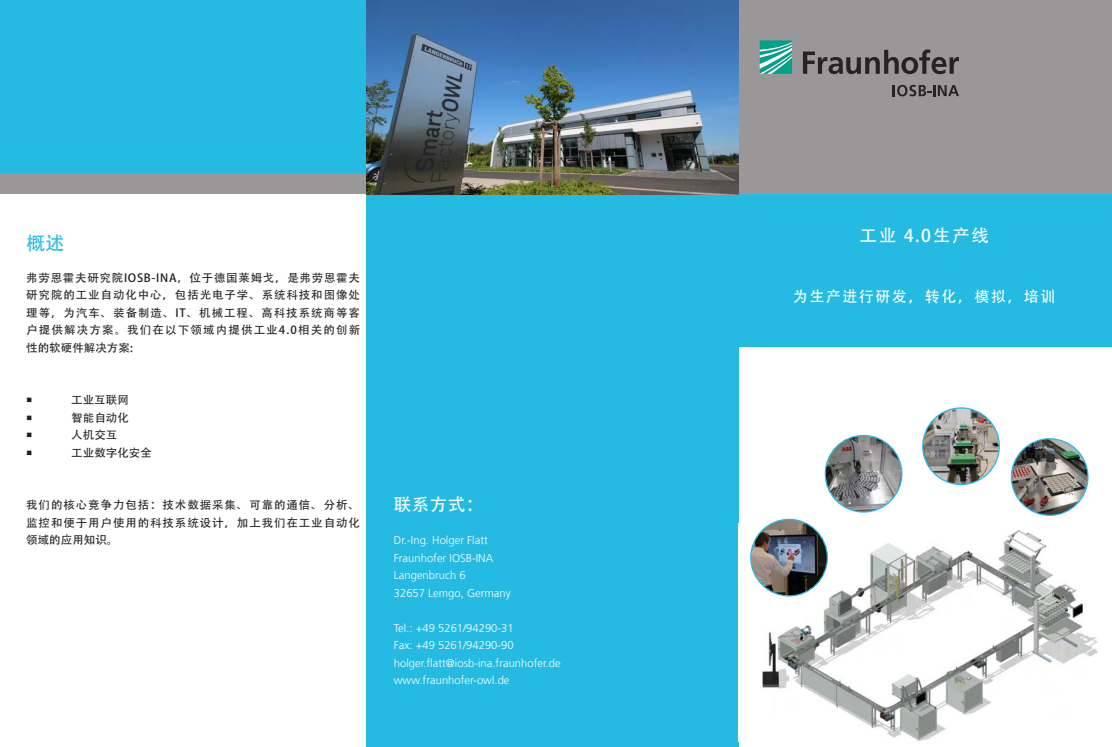
<style>
.page{position:relative;width:1112px;height:747px;background:#fff}
.page>*{position:absolute;margin:0;border:0;box-sizing:border-box;transform-origin:0 0}
.t1{font:18.75px "Adobe Heiti Std";color:#25bae2}
.t2{font:17.5px "Adobe Heiti Std";letter-spacing:.1em;color:#fff}
.t3{font:15px "Adobe Heiti Std";letter-spacing:.1em;color:#fff}
.t4{font:11.25px/17.5px "Adobe Heiti Std";letter-spacing:.08em;color:#231f20;text-align:justify}
.t5{font:300 11.25px/17.5px "Frutiger LT Com";color:#fff}
.t6{font:11.25px/17.5px "Adobe Heiti Std";letter-spacing:.005em;color:#231f20}
</style>
<div class="page">
<div style="left:366px;top:193px;width:372px;height:554px;background:#25bae2"></div>
<div style="left:738px;top:0;width:374px;height:205px;background:#999798"></div>
<svg style="left:760px;top:40px;width:32px;height:34px"></svg>
<svg style="left:803px;top:49px;width:156px;height:25px"></svg>
<svg style="left:893px;top:85px;width:66px;height:11px"></svg>
<div style="left:0;top:170px;width:366px;height:24px;background:#999798"></div>
<div style="left:0;top:0;width:366px;height:173px;background:#25bae2"></div>
<div style="left:731px;top:194px;width:381px;height:152px;background:#25bae2"></div>
<img style="left:366px;top:0;width:372px;height:194px">
<img style="left:750px;top:523px;width:348px;height:218px">
<img style="left:751px;top:519px;width:76px;height:77px;border-radius:38px">
<div style="left:750px;top:519px;width:78px;height:78px;border:1px solid #25bae2;border-radius:50%"></div>
<img style="left:825px;top:435px;width:77px;height:77px;border-radius:38px">
<div style="left:825px;top:435px;width:77px;height:78px;border:1px solid #25bae2;border-radius:50%"></div>
<img style="left:923px;top:409px;width:76px;height:75px">
<div style="left:922px;top:407px;width:78px;height:78px;border:1px solid #25bae2;border-radius:50%"></div>
<img style="left:1011px;top:439px;width:77px;height:76px;border-radius:38px">
<div style="left:1011px;top:438px;width:78px;height:78px;border:1px solid #25bae2;border-radius:50%"></div>
<h1 class="t1" style="left:26px;top:232px;width:40px">概述</h1>
<p class="t4" style="left:26px;top:269px;width:335px">弗劳恩霍夫研究院IOSB-INA，位于德国莱姆戈，是弗劳恩霍夫研究院的工业自动化中心，包括光电子学、系统科技和图像处理等，为汽车、装备制造、IT、机械工程、高科技系统商等客户提供解决方案。我们在以下领域内提供工业4.0相关的创新性的软硬件解决方案:</p>
<p class="t6" style="left:71px;top:391px;width:82px">工业互联网<br>智能自动化<br>人机交互<br>工业数字化安全</p>
<p class="t4" style="left:26px;top:496px;width:335px">我们的核心竞争力包括：技术数据采集、可靠的通信、分析、监控和便于用户使用的科技系统设计，加上我们在工业自动化领域的应用知识。</p>
<h2 class="t2" style="left:394px;top:494px;width:91px">联系方式：</h2>
<p class="t5" style="left:394px;top:531px;width:118px">Dr.-Ing. Holger Flatt<br>Fraunhofer IOSB-INA<br>Langenbruch 6<br>32657 Lemgo, Germany</p>
<p class="t5" style="left:394px;top:619px;width:168px">Tel.: +49 5261/94290-31<br>Fax: +49 5261/94290-90 holger.flatt@iosb-ina.fraunhofer.de www.fraunhofer-owl.de</p>
<h2 class="t2" style="left:859px;top:225px;width:131px">工业 4.0生产线</h2>
<h3 class="t3" style="left:793px;top:288px;width:264px">为生产进行研发，转化，模拟，培训</h3>
</div>
